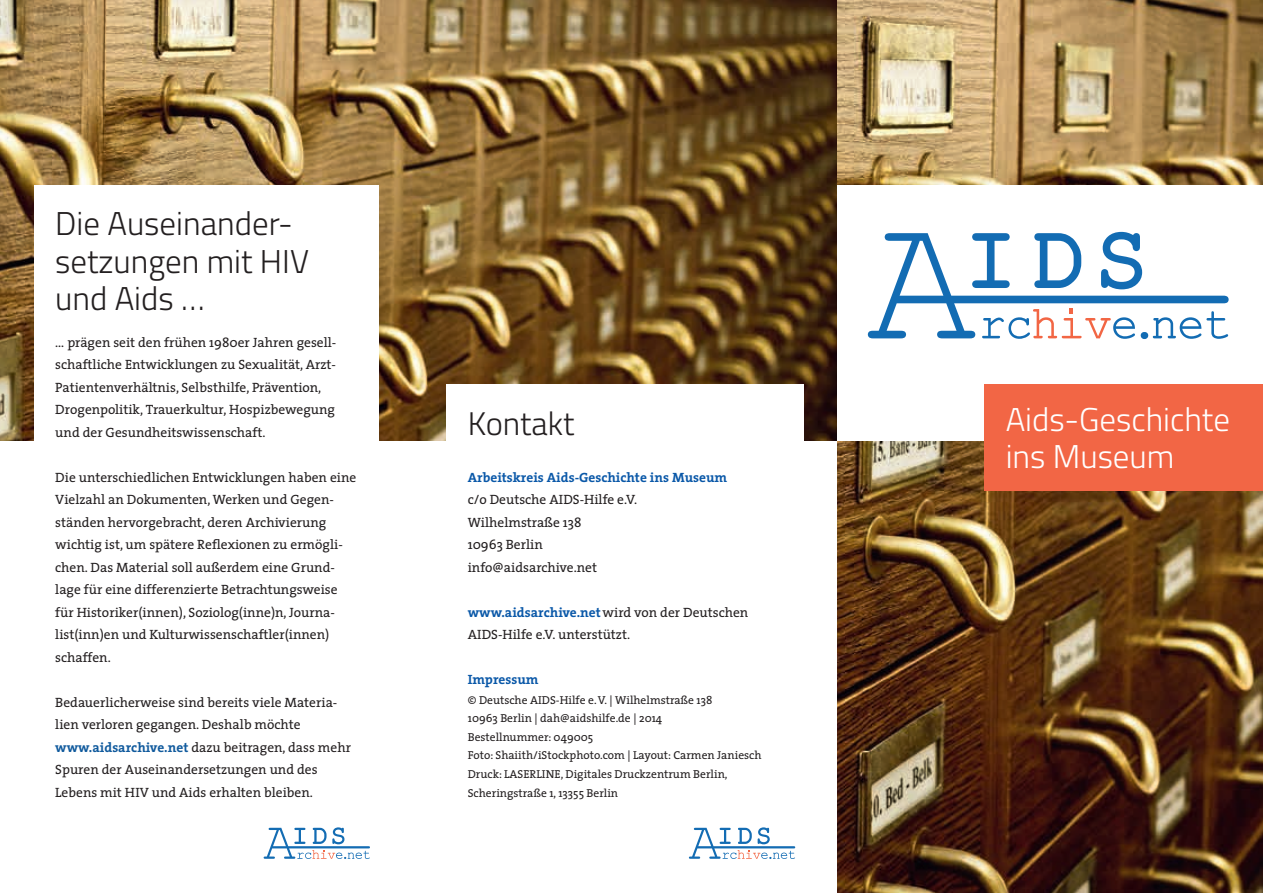
<style>
.page{position:relative;width:1263px;height:893px;background:#fff}
.page>*{position:absolute;margin:0;border:0;box-sizing:border-box;transform-origin:0 0}
.t1{font:300 33px/37.5px "Titillium";color:#231f20}
.t2{font:300 33px/37.5px "Titillium";color:#fff}
.t3{font:300 32.7px "Titillium";color:#231f20}
.t4{font:13.5px/22.5px "The Serif";color:#231f20}
.t5{font:700 13.5px "The Serif";color:#0a58a8}
.t6{font:11.55px/18.6px "The Serif";color:#231f20}
.s1{font-weight:700;color:#105a9d}
.s2{font-weight:700;color:#0a58a8}
</style>
<div class="page">
<img style="left:0;top:0;width:838px;height:440px">
<img style="left:838px;top:0;width:425px;height:893px">
<div style="left:838px;top:185px;width:425px;height:255px;background:#fff"></div>
<div style="left:984px;top:385px;width:279px;height:106px;background:#f26645"></div>
<div style="left:446px;top:385px;width:358px;height:474px;background:#fff"></div>
<svg style="left:689px;top:827px;width:106px;height:32px"></svg>
<svg style="left:868px;top:232px;width:360px;height:107px"></svg>
<div style="left:34px;top:185px;width:344px;height:638px;background:#fff"></div>
<svg style="left:264px;top:827px;width:106px;height:32px"></svg>
<h1 class="t1" style="left:55px;top:203px;width:255px">Die Auseinander&shy;setzungen mit HIV und Aids …</h1>
<p class="t4" style="left:55px;top:331px;width:283px">… prägen seit den frühen 1980er Jahren gesell&shy;schaftliche Entwicklungen zu Sexualität, Arzt-Patientenverhältnis, Selbsthilfe, Prävention, Drogenpolitik, Trauerkultur, Hospizbewegung und der Gesundheitswissenschaft.</p>
<p class="t4" style="left:55px;top:466px;width:303px">Die unterschiedlichen Entwicklungen haben eine Vielzahl an Dokumenten, Werken und Gegen&shy;ständen hervorgebracht, deren Archivierung wichtig ist, um spätere Reflexionen zu ermögli&shy;chen. Das Material soll außerdem eine Grund&shy;lage für eine differenzierte Betrachtungsweise für Historiker(innen), Soziolog(inne)n, Journa&shy;list(inn)en und Kulturwissenschaftler(innen) schaffen.</p>
<p class="t4" style="left:55px;top:691px;width:297px">Bedauerlicherweise sind bereits viele Materia&shy;lien verloren gegangen. Deshalb möchte <span class="s1">www.aidsarchive.net</span> dazu beitragen, dass mehr Spuren der Auseinandersetzungen und des Lebens mit HIV und Aids erhalten bleiben.</p>
<h2 class="t3" style="left:468px;top:400px;width:108px">Kontakt</h2>
<p class="t5" style="left:468px;top:466px;width:261px">Arbeitskreis Aids-Geschichte ins Museum</p>
<p class="t4" style="left:468px;top:488px;width:171px">c/o Deutsche AIDS-Hilfe e.V.<br>Wilhelmstraße 138<br>10963 Berlin info@aidsarchive.net</p>
<p class="t4" style="left:468px;top:601px;width:282px"><span class="s2">www.aidsarchive.net</span>wird von der Deutschen<br>AIDS-Hilfe e.V. unterstützt.</p>
<p class="t5" style="left:468px;top:668px;width:72px">Impressum</p>
<p class="t6" style="left:468px;top:690px;width:295px">© Deutsche AIDS-Hilfe e.V. | Wilhelmstraße 138<br>10963 Berlin | dah@aidshilfe.de | 2014<br>Bestellnummer: 049005<br>Foto: Shaiith/iStockphoto.com | Layout: Carmen Janiesch Druck: LASERLINE, Digitales Druckzentrum Berlin, Scheringstraße 1, 13355 Berlin</p>
<h1 class="t2" style="left:1006px;top:399px;width:226px">Aids-Geschichte ins Museum</h1>
</div>
